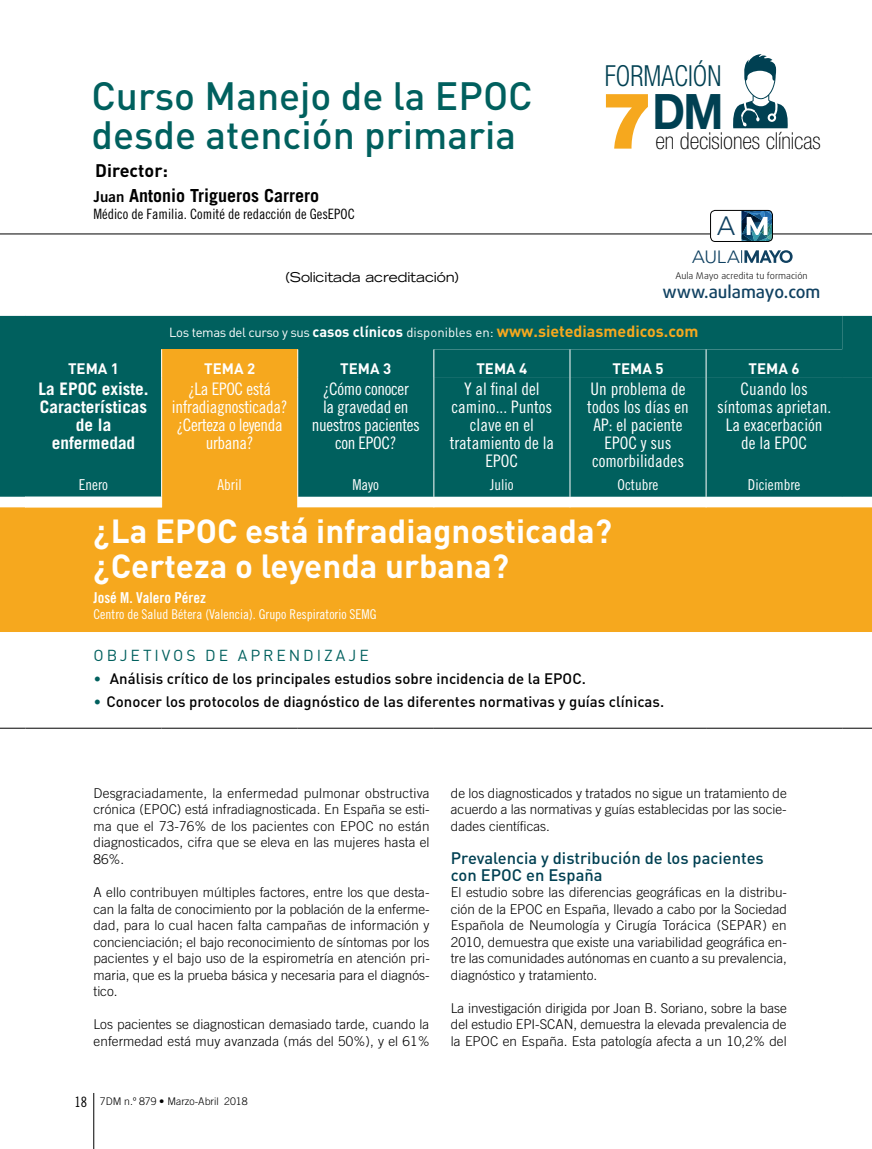
<style>
.page{position:relative;width:872px;height:1149px;background:#fff}
.page>*{position:absolute;margin:0;border:0;box-sizing:border-box;transform-origin:0 0}
.t1{font:700 48.9px "Helvetica Neue LT Std";color:#004052;scale:.9 1}
.t2{font:500 39px/39px "DIN Pro";color:#00605e}
.t3{font:700 33px/34.5px "DIN Pro";color:#fff}
.t4{font:300 condensed 28.95px "Helvetica Neue LT Std";color:#004052;scale:.9 1}
.t5{font:300 26.25px "Avenir LT Std";color:#104161}
.t6{font:100 condensed 23.4px "Helvetica Neue LT Std";letter-spacing:-.005em;color:#000}
.t7{font:700 18px "Trade Gothic LT Std";color:#000}
.t8{font:700 18px "DIN Pro";color:#000}
.t9{font:300 17.7px "Avenir LT Std";color:#104161;scale:1.05 1}
.t10{font:17.25px/18px "Trade Gothic LT Std Cn 18";color:#fff;text-align:center}
.t11{font:17.25px/18px "Trade Gothic LT Std Cn 18";letter-spacing:-.02em;color:#fff;text-align:center}
.t12{font:700 17.25px/18px "Trade Gothic LT Std";color:#fff;text-align:center}
.t13{font:500 17.25px "Daxline Pro";color:#104161}
.t14{font:500 16.5px/16.5px "DIN Pro";color:#004052}
.t15{font:15.75px "DIN Pro";letter-spacing:.185em;color:#00605e}
.t16{font:500 15px "DIN Pro";color:#000}
.t17{font:15px "Trade Gothic LT Std Cn 18";color:#fff}
.t18{font:700 15px "DIN Pro";color:#fff}
.t19{font:15px "Trade Gothic LT Std Bd Cn 20";color:#fff}
.t20{font:14.25px "Trade Gothic LT Std Cn 18";color:#000}
.t21{font:300 13.5px/16.5px "Trade Gothic LT Std";color:#000;text-align:justify}
.t22{font:13.5px "Trade Gothic LT Std Cn 18";color:#fff}
.t23{font:expanded 13.5px "Trade Gothic LT Std";letter-spacing:-.01em;color:#000}
.t24{font:13.05px "DIN Pro";letter-spacing:-.03em;color:#fff}
.t25{font:300 10.5px "Trade Gothic LT Std";color:#000}
.t26{font:300 9.15px "Daxline Pro";color:#000}
.s1{font-family:"Trade Gothic LT Std Bd 2";font-weight:400;font-size:15px}
.s2{font-weight:900;font-size:78.15px;color:#f6a81e}
.s3{font-weight:700;font-size:14.55px}
.s4{font-weight:700;font-size:16.05px;color:#f6a81e}
.s5{font-weight:400;color:#00605e}
.s6{font-family:"Trade Gothic LT Std Cn 18";font-weight:400;font-size:14.25px}
</style>
<div class="page">
<svg style="left:733px;top:54px;width:55px;height:74px"></svg>
<hr style="left:0;top:233px;width:872px;height:1px;background:#000">
<hr style="left:93px;top:1092px;width:1px;height:56px;background:#000">
<svg style="left:741px;top:250px;width:51px;height:13px"></svg>
<div style="left:710px;top:210px;width:62px;height:31px;background:#fff;border-radius:5px"></div>
<div style="left:710px;top:210px;width:62px;height:31px;border:1px solid #000;border-radius:5px"></div>
<svg style="left:741px;top:210px;width:31px;height:32px"></svg>
<div style="left:0;top:316px;width:433px;height:62px;background:#00605e"></div>
<div style="left:162px;top:349px;width:136px;height:29px;background:#f6a81e"></div>
<svg style="left:0;top:378px;width:872px;height:118px;fill:#00605e"></svg>
<svg style="left:0;top:496px;width:872px;height:136px;fill:#f6a81e"></svg>
<hr style="left:569px;top:378px;width:1px;height:93px;background:#fff">
<hr style="left:705px;top:378px;width:1px;height:93px;background:#fff">
<svg style="left:569px;top:471px;width:1px;height:36px"></svg>
<svg style="left:705px;top:471px;width:1px;height:36px"></svg>
<svg style="left:0;top:727px;width:26px;height:1px"></svg>
<hr style="left:26px;top:727px;width:136px;height:1px;background:#000">
<hr style="left:162px;top:727px;width:136px;height:1px;background:#000">
<hr style="left:298px;top:727px;width:136px;height:1px;background:#000">
<hr style="left:434px;top:727px;width:136px;height:1px;background:#000">
<hr style="left:570px;top:727px;width:136px;height:1px;background:#000">
<hr style="left:706px;top:727px;width:136px;height:1px;background:#000">
<hr style="left:842px;top:727px;width:30px;height:1px;background:#000">
<svg style="left:161px;top:349px;width:1px;height:29px"></svg>
<hr style="left:161px;top:378px;width:1px;height:93px;background:#fff">
<hr style="left:297px;top:378px;width:1px;height:93px;background:#fff">
<hr style="left:433px;top:378px;width:1px;height:93px;background:#fff">
<svg style="left:297px;top:349px;width:1px;height:29px"></svg>
<div style="left:433px;top:316px;width:439px;height:62px;background:#00605e"></div>
<svg style="left:161px;top:471px;width:1px;height:36px"></svg>
<svg style="left:297px;top:471px;width:1px;height:36px"></svg>
<svg style="left:433px;top:471px;width:1px;height:36px"></svg>
<h2 class="t2" style="left:91px;top:74px;width:443px">Curso Manejo de la EPOC desde atención primaria</h2>
<h3 class="t8" style="left:95px;top:158px;width:74px">Director:</h3>
<h3 class="t7" style="left:94px;top:184px;width:227px"><span class="s1">Juan</span> Antonio Trigueros Carrero</h3>
<p class="t20" style="left:94px;top:205px;width:263px">Médico de Familia. Comité de redacción de GesEPOC</p>
<p class="t23" style="left:285px;top:268px;width:175px">(Solicitada acreditación)</p>
<h3 class="t4" style="left:605px;top:59px;width:131px">FORMACIÓN</h3>
<h1 class="t1" style="left:601px;top:81px;width:138px"><span class="s2">7</span>DM</h1>
<h3 class="t6" style="left:655px;top:127px;width:167px">en decisiones clínicas</h3>
<h3 class="t5" style="left:717px;top:210px;width:20px">A</h3>
<h3 class="t9" style="left:692px;top:246px;width:47px">AULA</h3>
<p class="t26" style="left:675px;top:270px;width:134px">Aula Mayo acredita tu formación</p>
<p class="t13" style="left:662px;top:281px;width:159px">www.aulamayo.com</p>
<p class="t24" style="left:169px;top:323px;width:531px">Los temas del curso y sus <span class="s3">casos clínicos</span> disponibles en: <span class="s4">www.sietediasmedicos.com</span></p>
<p class="t18" style="left:68px;top:358px;width:53px">TEMA 1</p>
<p class="t18" style="left:204px;top:358px;width:52px">TEMA 2</p>
<p class="t18" style="left:340px;top:358px;width:52px">TEMA 3</p>
<p class="t18" style="left:476px;top:358px;width:52px">TEMA 4</p>
<p class="t18" style="left:612px;top:358px;width:53px">TEMA 5</p>
<p class="t18" style="left:748px;top:358px;width:52px">TEMA 6</p>
<p class="t12" style="left:38px;top:379px;width:112px">La EPOC existe.<br>Características de la enfermedad</p>
<p class="t11" style="left:172px;top:379px;width:117px">¿La EPOC está infradiagnosticada? ¿Certeza o leyenda urbana?</p>
<p class="t11" style="left:312px;top:379px;width:110px">¿Cómo conocer<br>la gravedad en nuestros pacientes con EPOC?</p>
<p class="t10" style="left:450px;top:379px;width:106px">Y al final del camino... Puntos clave en el tratamiento de la<br>EPOC</p>
<p class="t10" style="left:587px;top:379px;width:103px">Un problema de todos los días en<br>AP: el paciente<br>EPOC y sus comorbilidades</p>
<p class="t10" style="left:717px;top:379px;width:116px">Cuando los síntomas aprietan.<br>La exacerbación de la EPOC</p>
<p class="t17" style="left:79px;top:476px;width:31px">Enero</p>
<p class="t17" style="left:218px;top:476px;width:26px">Abril</p>
<p class="t17" style="left:352px;top:476px;width:28px">Mayo</p>
<p class="t17" style="left:490px;top:476px;width:25px">Julio</p>
<p class="t17" style="left:617px;top:476px;width:42px">Octubre</p>
<p class="t17" style="left:748px;top:476px;width:54px">Diciembre</p>
<h3 class="t3" style="left:94px;top:512px;width:520px">¿La EPOC está infradiagnosticada? ¿Certeza o leyenda urbana?</h3>
<p class="t19" style="left:94px;top:588px;width:114px">José M. Valero Pérez</p>
<p class="t22" style="left:94px;top:606px;width:284px">Centro de Salud Bétera (Valencia). Grupo Respiratorio SEMG</p>
<p class="t15" style="left:94px;top:644px;width:277px">OBJETIVOS DE APRENDIZAJE</p>
<p class="t16" style="left:94px;top:668px;width:494px"><span class="s5">•</span> Análisis crítico de los principales estudios sobre incidencia de la EPOC.</p>
<p class="t16" style="left:94px;top:691px;width:572px"><span class="s5">•</span> Conocer los protocolos de diagnóstico de las diferentes normativas y guías clínicas.</p>
<p class="t21" style="left:94px;top:784px;width:338px">Desgraciadamente, la enfermedad pulmonar obstructiva crónica (EPOC) está infradiagnosticada. En España se esti&shy;ma que el 73-76% de los pacientes con EPOC no están diagnosticados, cifra que se eleva en las mujeres hasta el 86%.</p>
<p class="t21" style="left:94px;top:883px;width:338px">A ello contribuyen múltiples factores, entre los que desta&shy;can la falta de conocimiento por la población de la enferme&shy;dad, para lo cual hacen falta campañas de información y concienciación; el bajo reconocimiento de síntomas por los pacientes y el bajo uso de la espirometría en atención pri&shy;maria, que es la prueba básica y necesaria para el diagnós&shy;tico.</p>
<p class="t21" style="left:94px;top:1015px;width:338px">Los pacientes se diagnostican demasiado tarde, cuando la enfermedad está muy avanzada (más del 50%), y el 61%</p>
<p class="t25" style="left:75px;top:1094px;width:174px"><span class="s6">18</span> 7DM n.º 879 • Marzo-Abril 2018</p>
<p class="t21" style="left:451px;top:784px;width:337px">de los diagnosticados y tratados no sigue un tratamiento de acuerdo a las normativas y guías establecidas por las socie&shy;dades científicas.</p>
<p class="t14" style="left:451px;top:848px;width:314px">Prevalencia y distribución de los pacientes con EPOC en España</p>
<p class="t21" style="left:451px;top:883px;width:338px">El estudio sobre las diferencias geográficas en la distribu&shy;ción de la EPOC en España, llevado a cabo por la Sociedad Española de Neumología y Cirugía Torácica (SEPAR) en 2010, demuestra que existe una variabilidad geográfica en&shy;tre las comunidades autónomas en cuanto a su prevalencia, diagnóstico y tratamiento.</p>
<p class="t21" style="left:451px;top:999px;width:337px">La investigación dirigida por Joan B. Soriano, sobre la base del estudio EPI-SCAN, demuestra la elevada prevalencia de la EPOC en España. Esta patología afecta a un 10,2% del</p>
</div>
